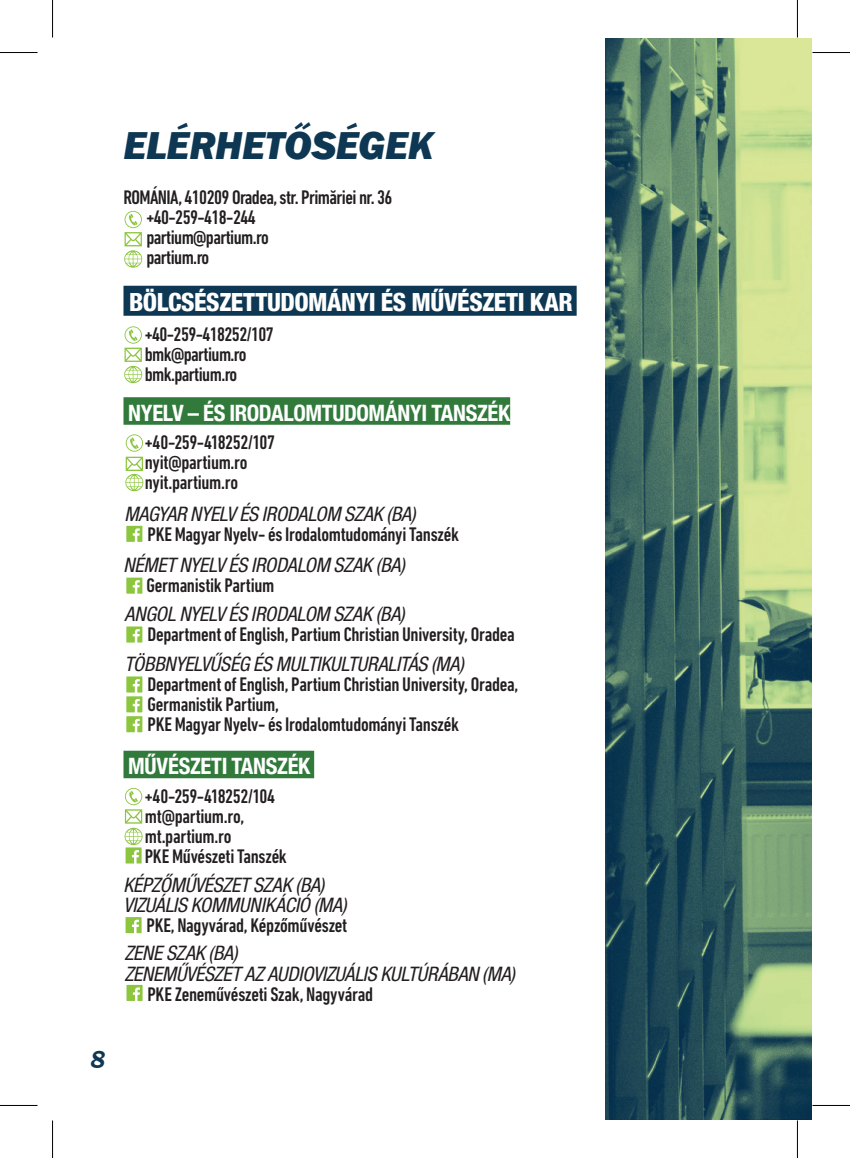
<style>
.page{position:relative;width:850px;height:1158px;background:#fff}
.page>*{position:absolute;margin:0;border:0;box-sizing:border-box;transform-origin:0 0}
.t1{font:italic 800 40px "Franklin Gothic";letter-spacing:-.01em;color:#0d3752}
.t2{font:800 condensed 25px "Helvetica Neue LT Com";letter-spacing:-.015em;color:#fff}
.t3{font:italic 600 25px "Franklin Gothic";color:#0d3752}
.t4{font:700 condensed 22.5px "Helvetica Neue LT Com";letter-spacing:-.015em;color:#fff}
.t5{font:500 condensed 20px/20px "DIN Next LT Pro";letter-spacing:-.015em;color:#231f20}
.t6{font:italic condensed 20px/20px "Helvetica Neue LT Com";letter-spacing:-.015em;color:#231f20}
</style>
<div class="page">
<img style="left:605px;top:38px;width:206px;height:1081px">
<svg style="left:126px;top:526px;width:16px;height:16px"></svg>
<svg style="left:126px;top:626px;width:16px;height:16px"></svg>
<svg style="left:126px;top:676px;width:16px;height:56px"></svg>
<svg style="left:125px;top:917px;width:16px;height:16px"></svg>
<svg style="left:126px;top:984px;width:16px;height:16px"></svg>
<svg style="left:126px;top:577px;width:16px;height:16px"></svg>
<svg style="left:124px;top:326px;width:18px;height:57px"></svg>
<svg style="left:124px;top:211px;width:18px;height:57px"></svg>
<svg style="left:125px;top:434px;width:18px;height:57px"></svg>
<svg style="left:124px;top:787px;width:19px;height:76px"></svg>
<div style="left:123px;top:286px;width:453px;height:30px;background:#0d3752"></div>
<div style="left:123px;top:397px;width:387px;height:28px;background:#317a3b"></div>
<div style="left:123px;top:750px;width:191px;height:28px;background:#317a3b"></div>
<hr style="left:0;top:52px;width:38px;height:1px;background:#000">
<hr style="left:812px;top:52px;width:37px;height:1px;background:#000">
<hr style="left:0;top:1104px;width:38px;height:1px;background:#000">
<hr style="left:812px;top:1104px;width:37px;height:1px;background:#000">
<hr style="left:52px;top:0;width:1px;height:38px;background:#000">
<hr style="left:52px;top:1120px;width:1px;height:37px;background:#000">
<hr style="left:796px;top:0;width:1px;height:38px;background:#000">
<hr style="left:796px;top:1120px;width:1px;height:37px;background:#000">
<p class="t3" style="left:90px;top:1043px;width:16px">8</p>
<h1 class="t1" style="left:123px;top:119px;width:311px">ELÉRHETŐSÉGEK</h1>
<p class="t5" style="left:146px;top:187px;width:247px;text-indent:-23px">ROMÁNIA, 410209 Oradea, str. Primăriei nr. 36 +40-259-418-244<br>partium@partium.ro<br>partium.ro</p>
<p class="t2" style="left:129px;top:286px;width:445px">BÖLCSÉSZETTUDOMÁNYI ÉS MŰVÉSZETI KAR</p>
<p class="t5" style="left:145px;top:324px;width:130px">+40-259-418252/107 bmk@partium.ro bmk.partium.ro</p>
<p class="t4" style="left:128px;top:399px;width:383px">NYELV – ÉS IRODALOMTUDOMÁNYI TANSZÉK</p>
<p class="t5" style="left:145px;top:432px;width:132px">+40-259-418252/107 nyit@partium.ro nyit.partium.ro</p>
<p class="t6" style="left:124px;top:503px;width:292px">MAGYAR NYELV ÉS IRODALOM SZAK (BA)</p>
<p class="t5" style="left:147px;top:524px;width:313px">PKE Magyar Nyelv- és Irodalomtudományi Tanszék</p>
<p class="t6" style="left:123px;top:554px;width:283px">NÉMET NYELV ÉS IRODALOM SZAK (BA)</p>
<p class="t5" style="left:146px;top:575px;width:129px">Germanistik Partium</p>
<p class="t6" style="left:124px;top:604px;width:281px">ANGOL NYELV ÉS IRODALOM SZAK (BA)</p>
<p class="t5" style="left:147px;top:624px;width:368px">Department of English, Partium Christian University, Oradea</p>
<p class="t6" style="left:124px;top:653px;width:340px">TÖBBNYELVŰSÉG ÉS MULTIKULTURALITÁS (MA)</p>
<p class="t5" style="left:147px;top:674px;width:372px">Department of English, Partium Christian University, Oradea,<br>Germanistik Partium,<br>PKE Magyar Nyelv- és Irodalomtudományi Tanszék</p>
<p class="t4" style="left:128px;top:753px;width:183px">MŰVÉSZETI TANSZÉK</p>
<p class="t5" style="left:145px;top:786px;width:143px">+40-259-418252/104 mt@partium.ro, mt.partium.ro<br>PKE Művészeti Tanszék</p>
<p class="t6" style="left:123px;top:874px;width:224px">KÉPZŐMŰVÉSZET SZAK (BA)<br>VIZUÁLIS KOMMUNIKÁCIÓ (MA)</p>
<p class="t5" style="left:146px;top:915px;width:202px">PKE, Nagyvárad, Képzőművészet</p>
<p class="t6" style="left:124px;top:943px;width:392px">ZENE SZAK (BA)<br>ZENEMŰVÉSZET AZ AUDIOVIZUÁLIS KULTÚRÁBAN (MA)</p>
<p class="t5" style="left:147px;top:983px;width:227px">PKE Zeneművészeti Szak, Nagyvárad</p>
</div>
